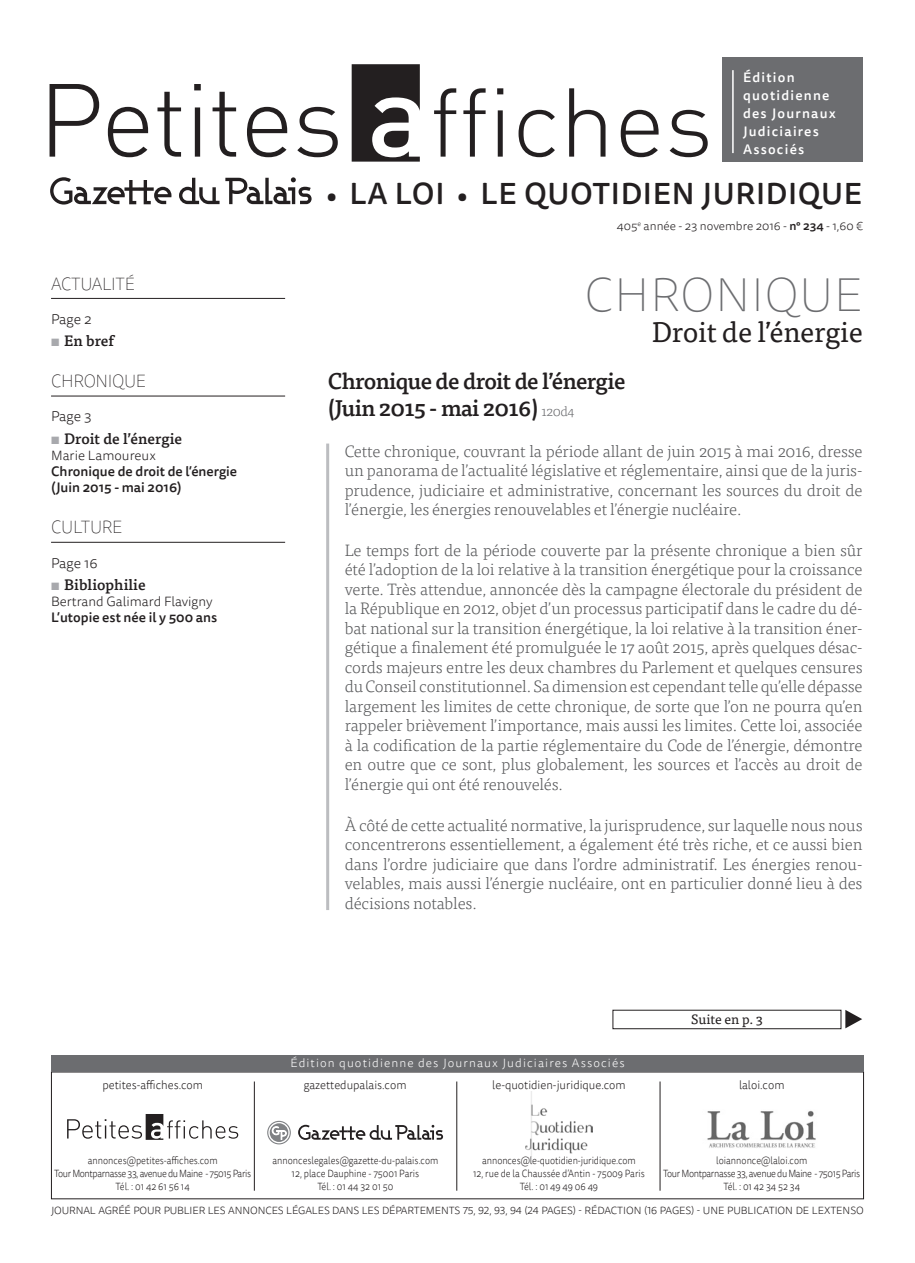
<style>
.page{position:relative;width:915px;height:1263px;background:#fff}
.page>*{position:absolute;margin:0;border:0;box-sizing:border-box;transform-origin:0 0}
.t1{font:100 48px "Tisa Sans OT";letter-spacing:.01em;color:#6c6d70}
.t2{font:500 30px "Tisa Sans OT";letter-spacing:.02em;color:#231f20}
.t3{font:28.5px "Tisa OT";letter-spacing:-.01em;color:#231f20}
.t4{font:500 22.5px/27px "Tisa OT";letter-spacing:-.03em;color:#231f20}
.t5{font:100 18px "Tisa Sans OT";letter-spacing:-.02em;color:#231f20;scale:.95 1}
.t6{font:300 16.5px/19.5px "Tisa OT";letter-spacing:-.01em;color:#57585a;text-align:justify}
.t7{font:500 15px "Tisa OT";color:#231f20}
.t8{font:300 14.25px "Tisa Sans OT";color:#231f20}
.t9{font:500 13.5px/16.2px "Tisa Sans OT";color:#231f20}
.t10{font:500 13.5px/18px "Tisa Sans OT";letter-spacing:.09em;color:#fff}
.t11{font:300 13.5px "Tisa Sans OT";color:#231f20}
.t12{font:13.5px "Tisa OT";color:#231f20}
.t13{font:300 12px "Tisa Sans OT";color:#231f20;scale:.95 1}
.t14{font:300 12px "Tisa Sans OT";letter-spacing:.09em;color:#fff}
.t15{font:300 12px "Tisa Sans OT";color:#231f20}
.t16{font:300 10.5px/12.6px "Tisa Sans OT";letter-spacing:-.04em;color:#231f20;text-align:center;scale:.88 1}
.t17{font:300 10.5px/12.6px "Tisa Sans OT";letter-spacing:-.01em;color:#231f20;text-align:center;scale:.88 1}
.t18{font:300 10.5px "Tisa Sans OT";letter-spacing:-.01em;color:#231f20}
.s1{font-size:27px}
.s2{font-weight:700;color:#a8a9ad}
.s3{font-weight:500}
.s4{font-weight:300;font-size:13.5px;color:#6c6d70}
</style>
<div class="page">
<div style="left:721px;top:58px;width:140px;height:104px;background:#6c6d70"></div>
<hr style="left:732px;top:70px;width:1px;height:83px;background:#fff">
<svg style="left:50px;top:84px;width:49px;height:73px"></svg>
<svg style="left:108px;top:107px;width:40px;height:50px"></svg>
<svg style="left:157px;top:92px;width:24px;height:65px"></svg>
<svg style="left:194px;top:84px;width:7px;height:73px"></svg>
<svg style="left:212px;top:92px;width:24px;height:65px"></svg>
<svg style="left:247px;top:107px;width:40px;height:50px"></svg>
<svg style="left:297px;top:107px;width:40px;height:50px"></svg>
<svg style="left:351px;top:64px;width:68px;height:98px"></svg>
<svg style="left:434px;top:88px;width:22px;height:69px"></svg>
<svg style="left:463px;top:88px;width:22px;height:69px"></svg>
<svg style="left:497px;top:88px;width:6px;height:69px"></svg>
<svg style="left:518px;top:110px;width:36px;height:47px"></svg>
<svg style="left:569px;top:88px;width:36px;height:69px"></svg>
<svg style="left:620px;top:110px;width:38px;height:47px"></svg>
<svg style="left:669px;top:110px;width:38px;height:47px"></svg>
<svg style="left:50px;top:177px;width:121px;height:28px"></svg>
<svg style="left:179px;top:178px;width:40px;height:26px"></svg>
<svg style="left:225px;top:177px;width:86px;height:27px"></svg>
<img style="left:525px;top:1091px;width:67px;height:65px">
<svg style="left:67px;top:1114px;width:171px;height:26px"></svg>
<img style="left:707px;top:1110px;width:109px;height:38px">
<hr style="left:659px;top:1081px;width:1px;height:110px;background:#231f20">
<hr style="left:456px;top:1081px;width:1px;height:110px;background:#231f20">
<hr style="left:254px;top:1081px;width:1px;height:110px;background:#231f20">
<svg style="left:269px;top:1123px;width:19px;height:19px"></svg>
<svg style="left:298px;top:1125px;width:145px;height:15px"></svg>
<svg style="left:271px;top:1126px;width:16px;height:14px"></svg>
<div style="left:267px;top:1121px;width:24px;height:23px;border:1px solid #808285;border-radius:50%"></div>
<div style="left:51px;top:1055px;width:812px;height:16px;background:#6c6d70"></div>
<div style="left:612px;top:1010px;width:229px;height:19px;border:1px solid #231f20"></div>
<svg style="left:845px;top:1010px;width:16px;height:18px"></svg>
<hr style="left:51px;top:298px;width:234px;height:1px;background:#231f20">
<hr style="left:51px;top:396px;width:234px;height:1px;background:#231f20">
<hr style="left:51px;top:542px;width:234px;height:1px;background:#231f20">
<hr style="left:326px;top:444px;width:3px;height:466px;background:#bcbdc0">
<p class="t10" style="left:742px;top:69px;width:94px">Édition quotidienne des Journaux<br>Judiciaires<br>Associés</p>
<h2 class="t2" style="left:326px;top:175px;width:537px"><span class="s1">•</span> LA LOI <span class="s1">•</span> LE QUOTIDIEN JURIDIQUE</h2>
<p class="t5" style="left:51px;top:273px;width:90px">ACTUALITÉ</p>
<p class="t8" style="left:51px;top:310px;width:42px">Page 2</p>
<p class="t7" style="left:51px;top:331px;width:64px"><span class="s2">▪</span> En bref</p>
<p class="t5" style="left:51px;top:370px;width:23px">CHRONIQUE</p>
<p class="t8" style="left:51px;top:408px;width:42px">Page 3</p>
<p class="t7" style="left:51px;top:429px;width:133px"><span class="s2">▪</span> Droit de l’énergie</p>
<p class="t11" style="left:51px;top:447px;width:106px">Marie Lamoureux</p>
<p class="t9" style="left:51px;top:464px;width:187px">Chronique de droit de l’énergie (Juin 2015 - mai 2016)</p>
<p class="t5" style="left:51px;top:517px;width:53px">CU LTURE</p>
<p class="t8" style="left:51px;top:554px;width:48px">Page 16</p>
<p class="t7" style="left:51px;top:575px;width:96px"><span class="s2">▪</span> Bibliophilie</p>
<p class="t11" style="left:51px;top:593px;width:163px">Bertrand Galimard Flavigny</p>
<p class="t9" style="left:51px;top:610px;width:168px">L’utopie est née il y 500 ans</p>
<p class="t13" style="left:102px;top:1077px;width:107px">petites-affiches.com</p>
<p class="t15" style="left:616px;top:219px;width:247px">405<sup>e</sup> année - 23 novembre 2016 - <span class="s3">n° 234</span> - 1,60 €</p>
<h1 class="t1" style="left:584px;top:267px;width:279px">CHRONIQUE</h1>
<h3 class="t3" style="left:652px;top:315px;width:212px">Droit de l’énergie</h3>
<h3 class="t4" style="left:327px;top:368px;width:299px">Chronique de droit de l’énergie (Juin 2015 - mai 2016) <span class="s4">120d4</span></h3>
<p class="t6" style="left:344px;top:441px;width:519px">Cette chronique, couvrant la période allant de juin 2015 à mai 2016, dresse un panorama de l’actualité législative et réglementaire, ainsi que de la juris&shy;prudence, judiciaire et administrative, concernant les sources du droit de l’énergie, les énergies renouvelables et l’énergie nucléaire.</p>
<p class="t6" style="left:344px;top:541px;width:519px">Le temps fort de la période couverte par la présente chronique a bien sûr été l’adoption de la loi relative à la transition énergétique pour la croissance verte. Très attendue, annoncée dès la campagne électorale du président de la République en 2012, objet d’un processus participatif dans le cadre du dé&shy;bat national sur la transition énergétique, la loi relative à la transition éner&shy;gétique a finalement été promulguée le 17 août 2015, après quelques désac&shy;cords majeurs entre les deux chambres du Parlement et quelques censures du Conseil constitutionnel. Sa dimension est cependant telle qu’elle dépasse largement les limites de cette chronique, de sorte que l’on ne pourra qu’en rappeler brièvement l’importance, mais aussi les limites. Cette loi, associée à la codification de la partie réglementaire du Code de l’énergie, démontre en outre que ce sont, plus globalement, les sources et l’accès au droit de l’énergie qui ont été renouvelés.</p>
<p class="t6" style="left:344px;top:815px;width:519px">À côté de cette actualité normative, la jurisprudence, sur laquelle nous nous concentrerons essentiellement, a également été très riche, et ce aussi bien dans l’ordre judiciaire que dans l’ordre administratif. Les énergies renou&shy;velables, mais aussi l’énergie nucléaire, ont en particulier donné lieu à des décisions notables.</p>
<p class="t14" style="left:290px;top:1055px;width:335px">Édition quotidienne des Journaux Judiciaires Associés</p>
<p class="t12" style="left:691px;top:1012px;width:73px">Suite en p. 3</p>
<p class="t13" style="left:303px;top:1077px;width:110px">gazettedupalais.com</p>
<p class="t13" style="left:492px;top:1077px;width:142px">le-quotidien-juridique.com</p>
<p class="t13" style="left:738px;top:1077px;width:49px">laloi.com</p>
<p class="t16" style="left:54px;top:1155px;width:225px">annonces@petites-affiches.com<br>Tour Montparnasse 33, avenue du Maine - 75015 Paris<br>Tél. : 01 42 61 56 14</p>
<p class="t17" style="left:272px;top:1155px;width:190px">annonceslegales@gazette-du-palais.com<br>12, place Dauphine - 75001 Paris<br>Tél. : 01 44 32 01 50</p>
<p class="t17" style="left:473px;top:1155px;width:197px">annonces@le-quotidien-juridique.com<br>12, rue de la Chaussée d’Antin - 75009 Paris<br>Tél. : 01 49 49 06 49</p>
<p class="t16" style="left:663px;top:1155px;width:225px">loiannonce@laloi.com<br>Tour Montparnasse 33, avenue du Maine - 75015 Paris<br>Tél. : 01 42 34 52 34</p>
<p class="t18" style="left:51px;top:1204px;width:814px">JOURNAL AGRÉÉ POUR PUBLIER LES ANNONCES LÉGALES DANS LES DÉPARTEMENTS 75, 92, 93, 94 (24 PAGES) - RÉDACTION (16 PAGES) - UNE PUBLICATION DE LEXTENSO</p>
</div>
